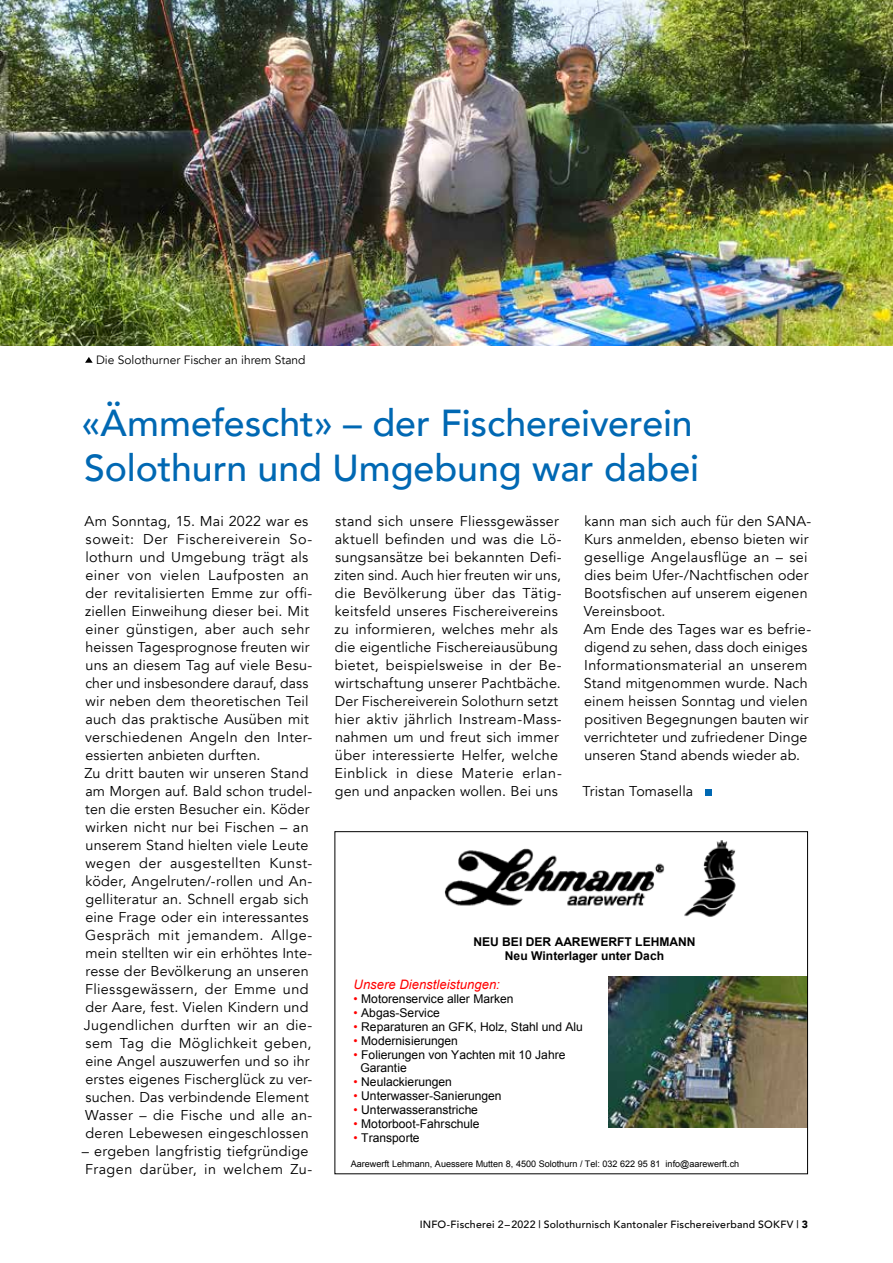
<style>
.page{position:relative;width:893px;height:1263px;background:#fff}
.page>*{position:absolute;margin:0;border:0;box-sizing:border-box;transform-origin:0 0}
.t1{font:500 37.5px/45px "Avenir";letter-spacing:-.005em;color:#0068b3}
.t2{font:14.25px/18px "Avenir";letter-spacing:.015em;color:#000}
.t3{font:italic 13.05px "Arial";color:#f00}
.t4{font:12.15px/14px "Arial";color:#000}
.t5{font:700 12.15px/14px "Arial";color:#000;text-align:center}
.t6{font:12px "Avenir";color:#000}
.t7{font:500 10.5px "Avenir";letter-spacing:.02em;color:#000}
.t8{font:9px "Arial";color:#000}
.s1{color:#f00}
.s2{font-weight:900}
</style>
<div class="page">
<img style="left:0;top:0;width:893px;height:346px">
<div style="left:705px;top:789px;width:7px;height:7px;background:#0068b3"></div>
<svg style="left:85px;top:357px;width:8px;height:6px"></svg>
<img style="left:684px;top:840px;width:52px;height:77px">
<svg style="left:444px;top:848px;width:221px;height:58px"></svg>
<img style="left:608px;top:977px;width:198px;height:150px">
<div style="left:334px;top:831px;width:474px;height:343px;border:1px solid #000"></div>
<p class="t6" style="left:96px;top:353px;width:211px">Die Solothurner Fischer an ihrem Stand</p>
<h1 class="t1" style="left:82px;top:398px;width:619px">«Ämmefescht» – der Fischereiverein<br>Solothurn und Umgebung war dabei</h1>
<p class="t2" style="left:84px;top:512px;width:230px">Am Sonntag, 15. Mai 2022 war es soweit: Der Fischereiverein So&shy;lothurn und Umgebung trägt als einer von vielen Laufposten an der revitalisierten Emme zur offi&shy;ziellen Einweihung dieser bei. Mit einer günstigen, aber auch sehr heissen Tagesprognose freuten wir uns an diesem Tag auf viele Besu&shy;cher und insbesondere darauf, dass wir neben dem theoretischen Teil auch das praktische Ausüben mit verschiedenen Angeln den Inter&shy;essierten anbieten durften.<br>Zu dritt bauten wir unseren Stand am Morgen auf. Bald schon trudel&shy;ten die ersten Besucher ein. Köder wirken nicht nur bei Fischen – an unserem Stand hielten viele Leute wegen der ausgestellten Kunst&shy;köder, Angelruten/-rollen und An&shy;gelliteratur an. Schnell ergab sich eine Frage oder ein interessantes Gespräch mit jemandem. Allge&shy;mein stellten wir ein erhöhtes Inte&shy;resse der Bevölkerung an unseren Fliessgewässern, der Emme und der Aare, fest. Vielen Kindern und Jugendlichen durften wir an die&shy;sem Tag die Möglichkeit geben, eine Angel auszuwerfen und so ihr erstes eigenes Fischerglück zu ver&shy;suchen. Das verbindende Element Wasser – die Fische und alle an&shy;deren Lebewesen eingeschlossen</p>
<p class="t2" style="left:82px;top:1142px;width:232px">– ergeben langfristig tiefgründige<br>Fragen darüber, in welchem Zu-</p>
<p class="t2" style="left:335px;top:512px;width:229px">stand sich unsere Fliessgewässer aktuell befinden und was die Lö&shy;sungsansätze bei bekannten Defi&shy;ziten sind. Auch hier freuten wir uns, die Bevölkerung über das Tätig&shy;keitsfeld unseres Fischereivereins zu informieren, welches mehr als die eigentliche Fischereiausübung bietet, beispielsweise in der Be&shy;wirtschaftung unserer Pachtbäche.<br>Der Fischereiverein Solothurn setzt hier aktiv jährlich Instream-Mass&shy;nahmen um und freut sich immer über interessierte Helfer, welche Einblick in diese Materie erlan&shy;gen und anpacken wollen. Bei uns</p>
<p class="t2" style="left:583px;top:512px;width:229px">kann man sich auch für den SANA-<br>Kurs anmelden, ebenso bieten wir gesellige Angelausflüge an – sei dies beim Ufer-/Nachtfischen oder<br>Bootsfischen auf unserem eigenen<br>Vereinsboot.<br>Am Ende des Tages war es befrie&shy;digend zu sehen, dass doch einiges<br>Informationsmaterial an unserem<br>Stand mitgenommen wurde. Nach einem heissen Sonntag und vielen positiven Begegnungen bauten wir verrichteter und zufriedener Dinge unseren Stand abends wieder ab.</p>
<p class="t2" style="left:582px;top:782px;width:112px">Tristan Tomasella</p>
<p class="t5" style="left:473px;top:935px;width:224px">NEU BEI DER AAREWERFT LEHMANN<br>Neu Winterlager unter Dach</p>
<p class="t3" style="left:354px;top:976px;width:148px">Unsere Dienstleistungen:</p>
<p class="t4" style="left:354px;top:992px;width:162px"><span class="s1">•</span> Motorenservice aller Marken</p>
<p class="t4" style="left:354px;top:1006px;width:88px"><span class="s1">•</span> Abgas-Service</p>
<p class="t4" style="left:354px;top:1019px;width:231px"><span class="s1">•</span> Reparaturen an GFK, Holz, Stahl und Alu</p>
<p class="t4" style="left:354px;top:1033px;width:106px"><span class="s1">•</span> Modernisierungen</p>
<p class="t4" style="left:360px;top:1047px;width:207px;text-indent:-7px"><span class="s1">•</span> Folierungen von Yachten mit 10 Jahre<br>Garantie</p>
<p class="t4" style="left:354px;top:1075px;width:100px"><span class="s1">•</span> Neulackierungen</p>
<p class="t4" style="left:354px;top:1089px;width:149px"><span class="s1">•</span> Unterwasser-Sanierungen</p>
<p class="t4" style="left:354px;top:1103px;width:126px"><span class="s1">•</span> Unterwasseranstriche</p>
<p class="t4" style="left:354px;top:1117px;width:127px"><span class="s1">•</span> Motorboot-Fahrschule</p>
<p class="t4" style="left:354px;top:1131px;width:68px"><span class="s1">•</span> Transporte</p>
<p class="t8" style="left:351px;top:1158px;width:390px">Aarewerft Lehmann, Auessere Mutten 8, 4500 Solothurn / Tel: 032 622 95 81 info@aarewerft.ch</p>
<p class="t7" style="left:420px;top:1215px;width:390px">INFO-Fischerei 2–2022 | Solothurnisch Kantonaler Fischereiverband SOKFV | <span class="s2">3</span></p>
</div>
